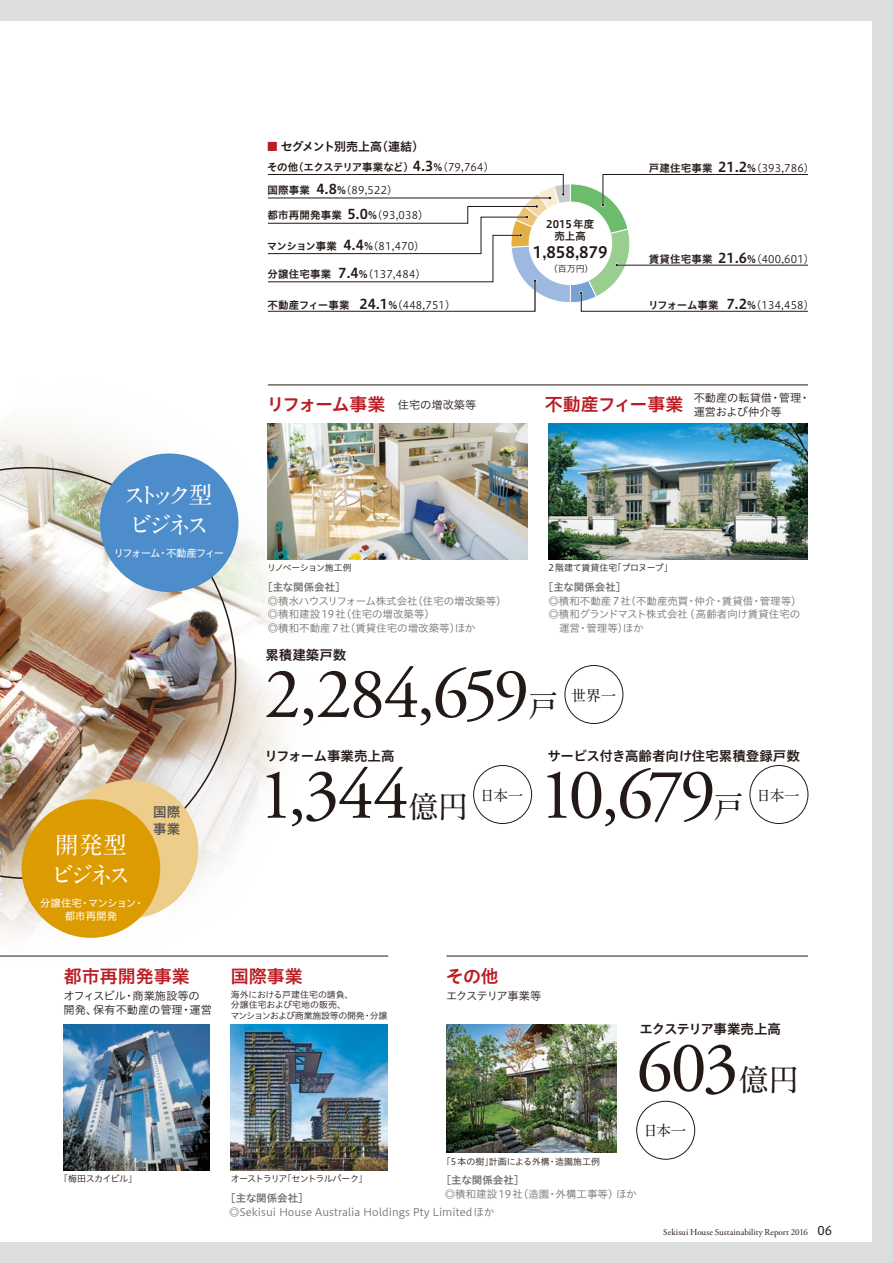
<style>
.page{position:relative;width:893px;height:1263px;background:#dcdddd}
.page>*{position:absolute;margin:0;border:0;box-sizing:border-box;transform-origin:0 0}
.t1{font:72px "Adobe Garamond Pro";letter-spacing:-.055em;color:#231916}
.t2{font:700 30px "A1 Mincho Std";color:#231916}
.t3{font:700 24px/30px "A1 Mincho Std";letter-spacing:-.255em;color:#fff}
.t4{font:700 24px/30px "A1 Mincho Std";letter-spacing:-.19em;color:#fff}
.t5{font:18px "Hiragino UD Sans Std W6";color:#b91d23}
.t6{font:18px "Hiragino UD Sans Std W6";letter-spacing:-.07em;color:#b91d23}
.t7{font:15.6px "Hiragino UD Sans Std W6";color:#231916}
.t8{font:700 15px "A1 Mincho Std";color:#231916}
.t9{font:13.5px "Hiragino UD Sans Std W6";color:#231916}
.t10{font:13.5px "Hiragino UD Sans Std W6";letter-spacing:-.05em;color:#231916}
.t11{font:13.5px "Hiragino UD Sans Std W6";letter-spacing:-.03em;color:#231916}
.t12{font:13.5px/16.5px "Hiragino UD Sans Std W6";color:#595857}
.t13{font:12px "Hiragino UD Sans Std W6";letter-spacing:-.065em;color:#231916}
.t14{font:11.25px/13.5px "Hiragino UD Sans Std W3";color:#231916}
.t15{font:11.25px "Hiragino UD Sans Std W3";letter-spacing:-.085em;color:#231916}
.t16{font:10.5px/13.5px "Hiragino UD Sans Std W3";color:#727272}
.t17{font:10.5px "Hiragino UD Sans Std W3";letter-spacing:.015em;color:#231916}
.t18{font:10.5px/12px "Hiragino UD Sans Std W6";letter-spacing:.005em;color:#231916;text-align:center}
.t19{font:10.5px "Hiragino UD Sans Std W6";color:#727272}
.t20{font:10.5px "Hiragino UD Sans Std W6";letter-spacing:-.055em;color:#231916}
.t21{font:10.5px "Hiragino UD Sans Std W6";letter-spacing:-.07em;color:#231916}
.t22{font:10.5px/13.5px "Hiragino UD Sans Std W4";color:#fff;text-align:center}
.t23{font:10.5px "Hiragino UD Sans Std W4";letter-spacing:-.085em;color:#fff}
.t24{font:9px/10.5px "Hiragino UD Sans Std W3";letter-spacing:-.03em;color:#231916}
.t25{font:9px "Adobe Garamond Pro";letter-spacing:.005em;color:#231916}
.t26{font:9px "Hiragino UD Sans Std W3";color:#231916}
.t27{font:9px "Hiragino UD Sans Std W3";letter-spacing:-.115em;color:#231916}
.t28{font:9px "Hiragino UD Sans Std W3";letter-spacing:-.06em;color:#231916}
.s1{color:#b91d23}
.s2{font-size:13.5px}
.s3{font-family:"Hiragino UD Sans Std W3"}
.s4{font-family:"Hiragino UD Sans Std W6";font-size:13.5px}
.s5{font-family:"Hiragino UD Sans Std W6"}
.s6{font-family:"Hiragino UD Sans Std W4";font-size:12px}
</style>
<div class="page">
<div style="left:0;top:21px;width:872px;height:1221px;background:#fff"></div>
<img style="left:0;top:384px;width:338px;height:572px">
<img style="left:0;top:448px;width:255px;height:450px">
<hr style="left:268px;top:385px;width:540px;height:1px;background:#231916">
<hr style="left:446px;top:956px;width:362px;height:1px;background:#231916">
<hr style="left:0;top:956px;width:388px;height:1px;background:#231916">
<img style="left:268px;top:423px;width:259px;height:136px">
<img style="left:549px;top:423px;width:259px;height:136px">
<img style="left:64px;top:1025px;width:146px;height:145px">
<img style="left:231px;top:1025px;width:156px;height:145px">
<img style="left:446px;top:1025px;width:171px;height:127px">
<div style="left:565px;top:665px;width:58px;height:59px;border:1px solid #231916;border-radius:50%"></div>
<div style="left:473px;top:765px;width:59px;height:59px;border:1px solid #231916;border-radius:50%"></div>
<div style="left:636px;top:1101px;width:59px;height:58px;border:1px solid #231916;border-radius:50%"></div>
<div style="left:750px;top:765px;width:58px;height:59px;border:1px solid #231916;border-radius:50%"></div>
<svg style="left:92px;top:446px;width:154px;height:154px"></svg>
<svg style="left:13px;top:771px;width:194px;height:175px"></svg>
<svg style="left:267px;top:174px;width:541px;height:138px"></svg>
<p class="t13" style="left:267px;top:137px;width:159px"><span class="s1">■</span> セグメント別売上高（連結）</p>
<p class="t20" style="left:267px;top:159px;width:229px">その他（エクステリア事業など）<span class="s2">4.3</span>%<span class="s3">（79,764）</span></p>
<p class="t17" style="left:718px;top:160px;width:98px"><span class="s4">21.2</span><span class="s5">%</span>（393,786）</p>
<p class="t18" style="left:649px;top:161px;width:65px">戸建住宅事業</p>
<p class="t17" style="left:267px;top:182px;width:132px"><span class="s5">国際事業</span> <span class="s4">4.8</span><span class="s5">%</span>（89,522）</p>
<p class="t18" style="left:267px;top:209px;width:163px">都市再開発事業 <span class="s2">5.0</span>%<span class="s3">（93,038）</span></p>
<p class="t21" style="left:267px;top:238px;width:159px">マンション事業 <span class="s2">4.4</span>%<span class="s3">（81,470）</span></p>
<p class="t17" style="left:267px;top:266px;width:160px"><span class="s5">分譲住宅事業</span> <span class="s4">7.4</span><span class="s5">%</span>（137,484）</p>
<p class="t18" style="left:546px;top:217px;width:49px">2015年度売上高</p>
<h3 class="t7" style="left:533px;top:240px;width:76px">1,858,879</h3>
<p class="t24" style="left:549px;top:263px;width:46px">（百万円）</p>
<p class="t17" style="left:718px;top:251px;width:98px"><span class="s4">21.6</span><span class="s5">%</span>（400,601）</p>
<p class="t18" style="left:649px;top:252px;width:65px">賃貸住宅事業</p>
<p class="t18" style="left:267px;top:298px;width:190px">不動産フィー事業 <span class="s2">24.1</span>%<span class="s3">（448,751）</span></p>
<p class="t17" style="left:648px;top:297px;width:168px"><span class="s5">リフォーム事業</span> <span class="s4">7.2</span><span class="s5">%</span>（134,458）</p>
<h3 class="t3" style="left:123px;top:476px;width:91px">ストック型ビジネス</h3>
<p class="t23" style="left:113px;top:545px;width:112px">リフォーム・不動産フィー</p>
<h3 class="t4" style="left:50px;top:826px;width:83px">開発型ビジネス</h3>
<p class="t22" style="left:40px;top:895px;width:106px">分譲住宅・マンション・都市再開発</p>
<p class="t12" style="left:153px;top:803px;width:28px">国際事業</p>
<h3 class="t6" style="left:267px;top:391px;width:211px">リフォーム事業 <sup>住宅の増改築等</sup></h3>
<h3 class="t5" style="left:545px;top:391px;width:140px">不動産フィー事業</h3>
<p class="t14" style="left:694px;top:391px;width:118px">不動産の転貸借・管理・運営および仲介等</p>
<p class="t24" style="left:267px;top:562px;width:86px">リノベーション施工例</p>
<p class="t24" style="left:548px;top:562px;width:126px">2 階建て賃貸住宅「プロヌーブ」</p>
<p class="t19" style="left:262px;top:579px;width:85px">［主な関係会社］</p>
<p class="t16" style="left:268px;top:593px;width:240px">◎積水ハウスリフォーム株式会社（住宅の増改築等）◎積和建設19社（住宅の増改築等）<br>◎積和不動産7社（賃貸住宅の増改築等）ほか</p>
<p class="t19" style="left:543px;top:579px;width:85px">［主な関係会社］</p>
<p class="t16" style="left:548px;top:593px;width:255px">◎積和不動産7社（不動産売買・仲介・賃貸借・管理等）◎積和グランドマスト株式会社(高齢者向け賃貸住宅の　運営・管理等）ほか</p>
<p class="t9" style="left:265px;top:644px;width:82px">累積建築戸数</p>
<h1 class="t1" style="left:264px;top:651px;width:266px">2,284,659</h1>
<h2 class="t2" style="left:528px;top:682px;width:31px">戸</h2>
<h3 class="t8" style="left:571px;top:683px;width:46px">世界一</h3>
<p class="t11" style="left:264px;top:745px;width:132px">リフォーム事業売上高</p>
<h1 class="t1" style="left:258px;top:752px;width:152px">1,344</h1>
<h2 class="t2" style="left:408px;top:782px;width:61px">億円</h2>
<h3 class="t8" style="left:480px;top:783px;width:45px">日本一</h3>
<p class="t9" style="left:547px;top:745px;width:254px">サービス付き高齢者向け住宅累積登録戸数</p>
<h1 class="t1" style="left:539px;top:752px;width:179px">10,679</h1>
<h3 class="t8" style="left:756px;top:783px;width:45px">日本一</h3>
<h2 class="t2" style="left:713px;top:782px;width:31px">戸</h2>
<h3 class="t5" style="left:64px;top:962px;width:127px">都市再開発事業</h3>
<p class="t14" style="left:63px;top:988px;width:150px">オフィスビル・商業施設等の開発、保有不動産の管理・運営</p>
<p class="t28" style="left:59px;top:1172px;width:79px">「梅田スカイビル」</p>
<h3 class="t5" style="left:231px;top:962px;width:73px">国際事業</h3>
<p class="t24" style="left:230px;top:988px;width:159px">海外における戸建住宅の請負、<br>分譲住宅および宅地の販売、<br>マンションおよび商業施設等の開発・分譲</p>
<h3 class="t5" style="left:446px;top:962px;width:54px">その他</h3>
<p class="t15" style="left:446px;top:987px;width:97px">エクステリア事業等</p>
<p class="t26" style="left:442px;top:1154px;width:160px">「5本の樹」計画による外構・造園施工例</p>
<p class="t10" style="left:639px;top:1018px;width:143px">エクステリア事業売上高</p>
<h1 class="t1" style="left:637px;top:1025px;width:104px">603</h1>
<h2 class="t2" style="left:739px;top:1055px;width:61px">億円</h2>
<h3 class="t8" style="left:643px;top:1119px;width:45px">日本一</h3>
<p class="t27" style="left:231px;top:1172px;width:138px">オーストラリア「セントラルパーク」</p>
<p class="t19" style="left:441px;top:1172px;width:85px">［主な関係会社］</p>
<p class="t16" style="left:445px;top:1187px;width:193px">◎積和建設19社（造園・外構工事等）ほか</p>
<p class="t19" style="left:225px;top:1190px;width:85px">［主な関係会社］</p>
<p class="t16" style="left:229px;top:1204px;width:267px">◎Sekisui House Australia Holdings Pty Limitedほか</p>
<p class="t25" style="left:663px;top:1226px;width:170px">Sekisui House Sustainability Report 2016 <span class="s6">06</span></p>
</div>
